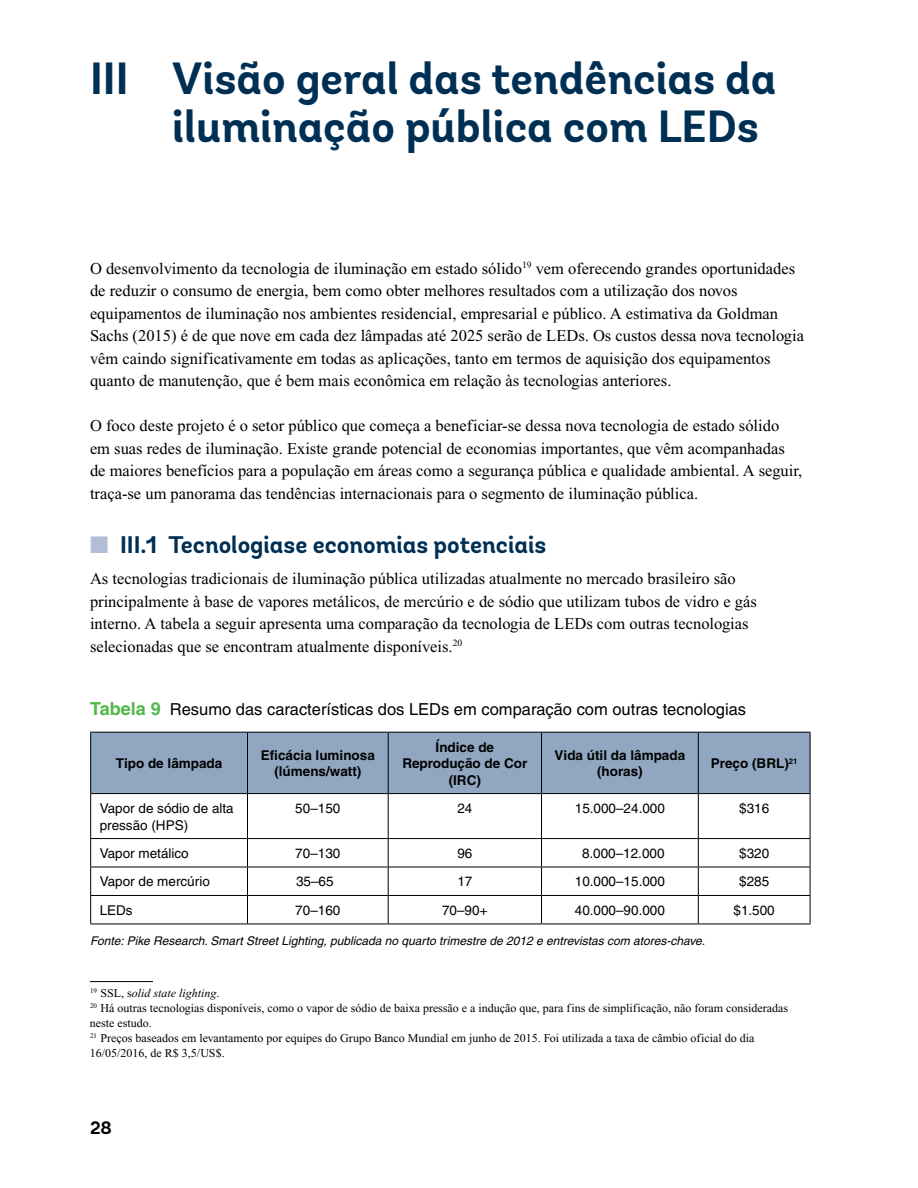
<style>
.page{position:relative;width:918px;height:1188px;background:#fff}
.page>*{position:absolute;margin:0;border:0;box-sizing:border-box;transform-origin:0 0}
.t1{font:700 45px/48px "Andes";color:#002f54}
.t2{font:700 24px "Andes";color:#002f54}
.t3{font:700 18px "Andes";color:#000}
.t4{font:16.5px/22.5px "Times New Roman";color:#000}
.t5{font:16.5px "Helvetica";color:#000}
.t6{font:13.5px/16.5px "Helvetica";color:#000}
.t7{font:700 13.5px/16.5px "Helvetica";color:#000;text-align:center}
.t8{font:12px/15px "Times New Roman";color:#000}
.t9{font:italic 12px "Helvetica";color:#000}
.s1{color:#b0bfd3}
.s2{font-weight:700;font-size:18px;color:#50b848}
.s3{font-style:italic}
</style>
<div class="page">
<hr style="left:90px;top:981px;width:63px;height:1px;background:#000">
<div style="left:91px;top:733px;width:719px;height:60px;background:#91a7c1"></div>
<hr style="left:247px;top:733px;width:1px;height:60px;background:#000">
<hr style="left:388px;top:733px;width:1px;height:60px;background:#000">
<hr style="left:541px;top:733px;width:1px;height:60px;background:#000">
<hr style="left:698px;top:733px;width:1px;height:60px;background:#000">
<hr style="left:247px;top:794px;width:1px;height:44px;background:#000">
<hr style="left:388px;top:794px;width:1px;height:44px;background:#000">
<hr style="left:541px;top:794px;width:1px;height:44px;background:#000">
<hr style="left:698px;top:794px;width:1px;height:44px;background:#000">
<hr style="left:90px;top:838px;width:158px;height:1px;background:#000">
<hr style="left:248px;top:838px;width:140px;height:1px;background:#000">
<hr style="left:388px;top:838px;width:154px;height:1px;background:#000">
<hr style="left:542px;top:838px;width:156px;height:1px;background:#000">
<hr style="left:698px;top:838px;width:112px;height:1px;background:#000">
<hr style="left:90px;top:867px;width:158px;height:1px;background:#000">
<hr style="left:248px;top:867px;width:140px;height:1px;background:#000">
<hr style="left:388px;top:867px;width:154px;height:1px;background:#000">
<hr style="left:542px;top:867px;width:156px;height:1px;background:#000">
<hr style="left:698px;top:867px;width:112px;height:1px;background:#000">
<hr style="left:90px;top:895px;width:158px;height:1px;background:#000">
<hr style="left:248px;top:895px;width:140px;height:1px;background:#000">
<svg style="left:247px;top:839px;width:1px;height:85px"></svg>
<hr style="left:388px;top:895px;width:154px;height:1px;background:#000">
<svg style="left:388px;top:839px;width:1px;height:85px"></svg>
<hr style="left:542px;top:895px;width:156px;height:1px;background:#000">
<svg style="left:541px;top:839px;width:1px;height:85px"></svg>
<hr style="left:698px;top:895px;width:112px;height:1px;background:#000">
<svg style="left:698px;top:839px;width:1px;height:85px"></svg>
<hr style="left:90px;top:732px;width:158px;height:1px;background:#000">
<hr style="left:90px;top:733px;width:1px;height:60px;background:#000">
<hr style="left:248px;top:732px;width:140px;height:1px;background:#000">
<hr style="left:388px;top:732px;width:154px;height:1px;background:#000">
<hr style="left:542px;top:732px;width:156px;height:1px;background:#000">
<hr style="left:698px;top:732px;width:112px;height:1px;background:#000">
<hr style="left:810px;top:733px;width:1px;height:60px;background:#000">
<hr style="left:90px;top:793px;width:158px;height:1px;background:#000">
<hr style="left:90px;top:794px;width:1px;height:44px;background:#000">
<hr style="left:248px;top:793px;width:140px;height:1px;background:#000">
<hr style="left:388px;top:793px;width:154px;height:1px;background:#000">
<hr style="left:542px;top:793px;width:156px;height:1px;background:#000">
<hr style="left:698px;top:793px;width:112px;height:1px;background:#000">
<hr style="left:810px;top:794px;width:1px;height:44px;background:#000">
<svg style="left:90px;top:839px;width:1px;height:85px"></svg>
<svg style="left:810px;top:839px;width:1px;height:85px"></svg>
<hr style="left:90px;top:924px;width:158px;height:1px;background:#000">
<hr style="left:248px;top:924px;width:140px;height:1px;background:#000">
<hr style="left:388px;top:924px;width:154px;height:1px;background:#000">
<hr style="left:542px;top:924px;width:156px;height:1px;background:#000">
<hr style="left:698px;top:924px;width:112px;height:1px;background:#000">
<p class="t1" style="left:172px;top:56px;width:606px;text-indent:-82px">III Visão geral das tendências da iluminação pública com LEDs</p>
<p class="t4" style="left:90px;top:257px;width:716px">O desenvolvimento da tecnologia de iluminação em estado sólido<sup>19</sup> vem oferecendo grandes oportunidades de reduzir o consumo de energia, bem como obter melhores resultados com a utilização dos novos equipamentos de iluminação nos ambientes residencial, empresarial e público. A estimativa da Goldman Sachs (2015) é de que nove em cada dez lâmpadas até 2025 serão de LEDs. Os custos dessa nova tecnologia vêm caindo significativamente em todas as aplicações, tanto em termos de aquisição dos equipamentos quanto de manutenção, que é bem mais econômica em relação às tecnologias anteriores.</p>
<p class="t4" style="left:90px;top:415px;width:714px">O foco deste projeto é o setor público que começa a beneficiar-se dessa nova tecnologia de estado sólido em suas redes de iluminação. Existe grande potencial de economias importantes, que vêm acompanhadas de maiores benefícios para a população em áreas como a segurança pública e qualidade ambiental. A seguir, traça-se um panorama das tendências internacionais para o segmento de iluminação pública.</p>
<p class="t2" style="left:90px;top:530px;width:458px"><span class="s1">■</span> III.1 Tecnologiase economias potenciais</p>
<p class="t4" style="left:90px;top:568px;width:668px">As tecnologias tradicionais de iluminação pública utilizadas atualmente no mercado brasileiro são principalmente à base de vapores metálicos, de mercúrio e de sódio que utilizam tubos de vidro e gás interno. A tabela a seguir apresenta uma comparação da tecnologia de LEDs com outras tecnologias selecionadas que se encontram atualmente disponíveis.<sup>20</sup><sup>21</sup></p>
<p class="t5" style="left:90px;top:700px;width:657px"><span class="s2">Tabela 9</span> Resumo das características dos LEDs em comparação com outras tecnologias</p>
<p class="t7" style="left:116px;top:755px;width:108px">Tipo de lâmpada</p>
<p class="t7" style="left:261px;top:747px;width:116px">Eficácia luminosa (lúmens/watt)</p>
<p class="t7" style="left:402px;top:738px;width:126px">Índice de<br>Reprodução de Cor (IRC)</p>
<p class="t7" style="left:555px;top:747px;width:132px">Vida útil da lâmpada (horas)</p>
<p class="t7" style="left:711px;top:755px;width:88px">Preço (BRL)<sup>21</sup></p>
<p class="t6" style="left:100px;top:800px;width:136px">Vapor de sódio de alta pressão (HPS)</p>
<p class="t6" style="left:295px;top:800px;width:47px">50–150</p>
<p class="t6" style="left:457px;top:800px;width:17px">24</p>
<p class="t6" style="left:575px;top:800px;width:92px">15.000–24.000</p>
<p class="t6" style="left:739px;top:800px;width:32px">$316</p>
<p class="t6" style="left:100px;top:845px;width:91px">Vapor metálico</p>
<p class="t6" style="left:295px;top:845px;width:47px">70–130</p>
<p class="t6" style="left:457px;top:845px;width:17px">96</p>
<p class="t6" style="left:582px;top:845px;width:84px">8.000–12.000</p>
<p class="t6" style="left:739px;top:845px;width:32px">$320</p>
<p class="t6" style="left:100px;top:873px;width:112px">Vapor de mercúrio</p>
<p class="t6" style="left:296px;top:873px;width:39px">35–65</p>
<p class="t6" style="left:457px;top:873px;width:17px">17</p>
<p class="t6" style="left:575px;top:873px;width:92px">10.000–15.000</p>
<p class="t6" style="left:739px;top:873px;width:32px">$285</p>
<p class="t6" style="left:100px;top:902px;width:35px">LEDs</p>
<p class="t6" style="left:295px;top:902px;width:47px">70–160</p>
<p class="t6" style="left:442px;top:902px;width:47px">70–90+</p>
<p class="t6" style="left:575px;top:902px;width:92px">40.000–90.000</p>
<p class="t6" style="left:734px;top:902px;width:43px">$1.500</p>
<p class="t9" style="left:90px;top:934px;width:616px">Fonte: Pike Research. Smart Street Lighting, publicada no quarto trimestre de 2012 e entrevistas com atores-chave.</p>
<p class="t8" style="left:90px;top:985px;width:700px"><sup>19</sup> SSL, s<span class="s3">olid state lighting</span>.<br><sup>20</sup> Há outras tecnologias disponíveis, como o vapor de sódio de baixa pressão e a indução que, para fins de simplificação, não foram consideradas neste estudo.<br><sup>21</sup> Preços baseados em levantamento por equipes do Grupo Banco Mundial em junho de 2015. Foi utilizada a taxa de câmbio oficial do dia 16/05/2016, de R$ 3,5/US$.</p>
<p class="t3" style="left:90px;top:1117px;width:24px">28</p>
</div>
